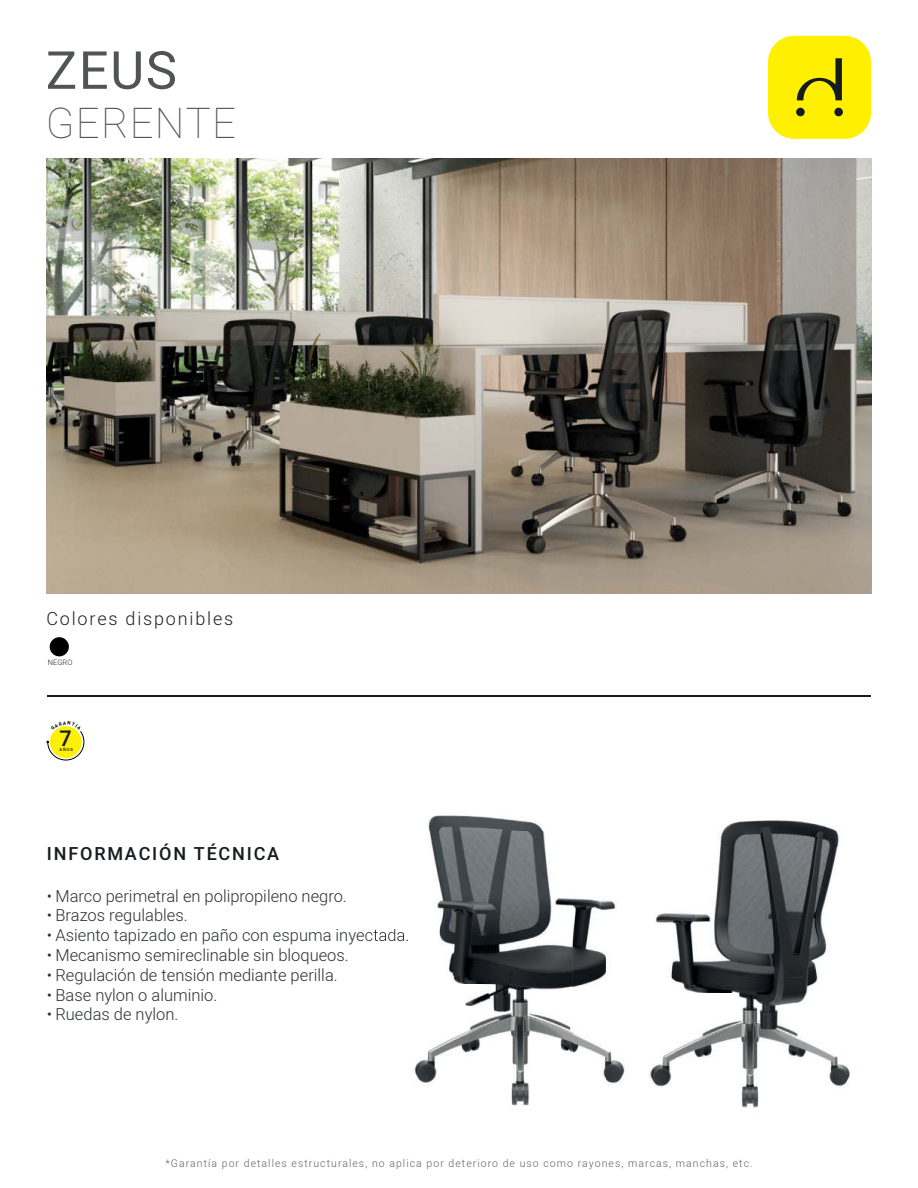
<style>
.page{position:relative;width:918px;height:1188px;background:#fff}
.page>*{position:absolute;margin:0;border:0;box-sizing:border-box;transform-origin:0 0}
.t1{font:52.5px "Heebo";color:#515455}
.t2{font:100 42px "Heebo";letter-spacing:.03em;color:#515455}
.t3{font:500 21.45px "Heebo";color:#151c1f}
.t4{font:300 18px "Heebo";letter-spacing:.1em;color:#221f1f}
.t5{font:500 18px "Heebo";letter-spacing:.1em;color:#181c1f}
.t6{font:300 16.5px/19.8px "Heebo";color:#2c3032}
.t7{font:300 10.5px "Heebo";letter-spacing:.1em;color:#5e6262}
.t8{font:300 7.5px "Heebo";color:#221f1f}
.t9{font:500 4.2px "Heebo";color:#151c1f}
</style>
<div class="page">
<img style="left:624px;top:820px;width:226px;height:288px">
<img style="left:47px;top:159px;width:824px;height:435px">
<hr style="left:47px;top:695px;width:824px;height:1px;background:#151c1e">
<div style="left:768px;top:36px;width:103px;height:103px;background:#ffef00;border-radius:26px"></div>
<svg style="left:797px;top:58px;width:45px;height:42px"></svg>
<div style="left:796px;top:108px;width:9px;height:8px;background:#151c1e;border-radius:50%"></div>
<div style="left:834px;top:108px;width:9px;height:8px;background:#151c1e;border-radius:50%"></div>
<div style="left:50px;top:637px;width:19px;height:19px;background:#000;border-radius:50%"></div>
<img style="left:367px;top:696px;width:205px;height:410px">
<img style="left:572px;top:696px;width:103px;height:1px">
<img style="left:572px;top:898px;width:52px;height:188px">
<img style="left:367px;top:929px;width:41px;height:16px">
<svg style="left:47px;top:726px;width:38px;height:35px"></svg>
<h1 class="t1" style="left:46px;top:34px;width:133px">ZEUS</h1>
<h2 class="t2" style="left:46px;top:94px;width:192px">GERENTE</h2>
<p class="t4" style="left:46px;top:606px;width:188px">Colores disponibles</p>
<p class="t8" style="left:48px;top:657px;width:26px">NEGRO</p>
<h3 class="t3" style="left:60px;top:724px;width:14px">7</h3>
<p class="t9" style="left:60px;top:747px;width:15px">AÑOS</p>
<p class="t5" style="left:47px;top:841px;width:234px">INFORMACIÓN TÉCNICA</p>
<p class="t6" style="left:47px;top:885px;width:364px">ï Marco perimetral en polipropileno negro.<br>ï Brazos regulables.<br>ï Asiento tapizado en paño con espuma inyectada. ï Mecanismo semireclinable sin bloqueos.<br>ï Regulación de tensión mediante perilla.<br>ï Base nylon o aluminio.<br>ï Ruedas de nylon.</p>
<p class="t7" style="left:165px;top:1156px;width:589px">*Garantía por detalles estructurales, no aplica por deterioro de uso como rayones, marcas, manchas, etc.</p>
</div>
